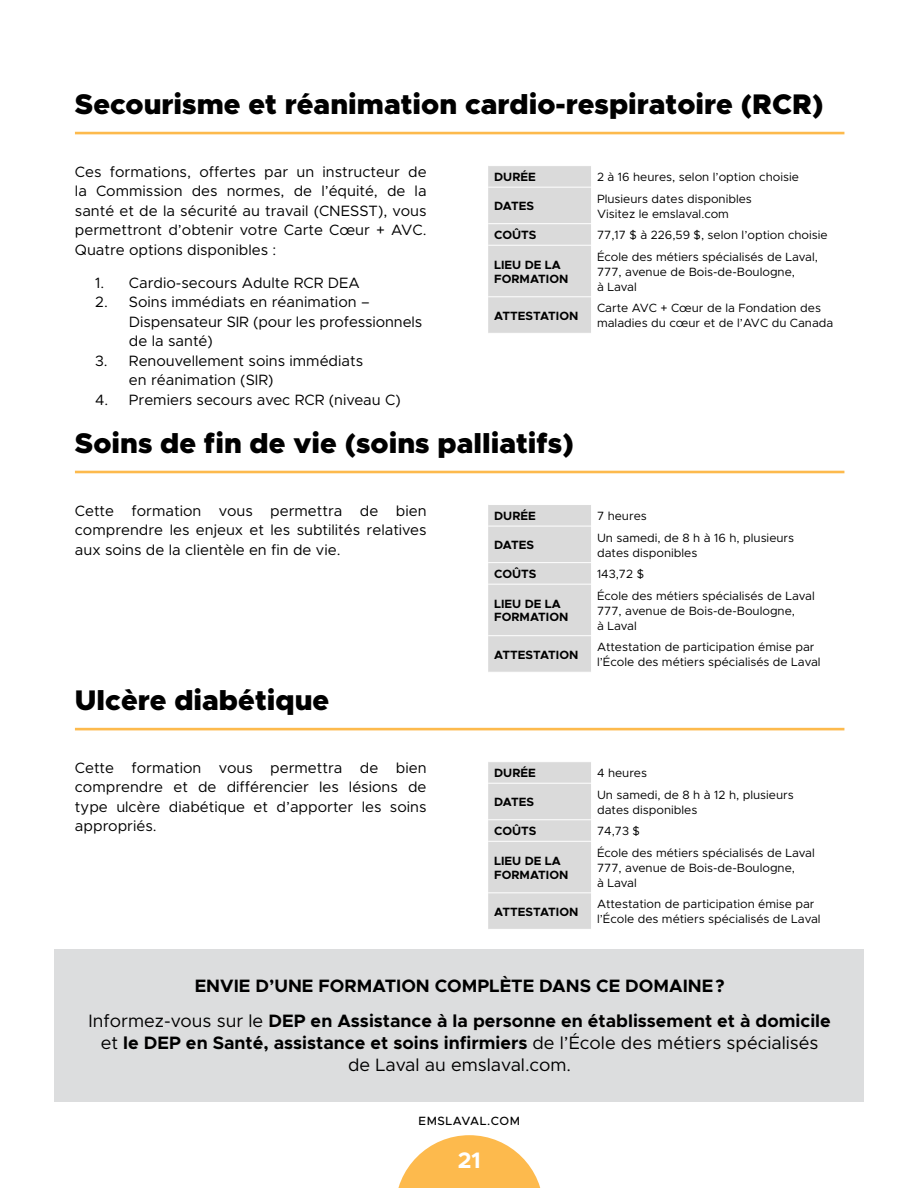
<style>
.page{position:relative;width:918px;height:1188px;background:#fff}
.page>*{position:absolute;margin:0;border:0;box-sizing:border-box;transform-origin:0 0}
.t1{font:900 28.5px "Metropolis";color:#000}
.t2{font:700 22.5px "Metropolis";color:#fff}
.t3{font:700 18px/35.1px "Metropolis";color:#000;text-align:center}
.t4{font:18px/21.6px "Metropolis";color:#000;text-align:center}
.t5{font:15px/19.5px "Metropolis";color:#000;text-align:justify}
.t6{font:12px/15px "Metropolis";color:#000}
.t7{font:700 12px/13.5px "Metropolis";color:#000}
.t8{font:500 12px "Metropolis";letter-spacing:.05em;color:#000}
.s1{font-weight:400}
.s2{font-weight:700}
</style>
<div class="page">
<svg style="left:398px;top:1135px;width:143px;height:53px"></svg>
<hr style="left:75px;top:132px;width:769px;height:2px;background:#fdba4d">
<div style="left:488px;top:166px;width:103px;height:167px;background:#dadada"></div>
<hr style="left:488px;top:187px;width:103px;height:1px;background:#fff">
<hr style="left:488px;top:223px;width:103px;height:1px;background:#fff">
<hr style="left:488px;top:245px;width:103px;height:1px;background:#fff">
<hr style="left:488px;top:296px;width:103px;height:1px;background:#fff">
<hr style="left:75px;top:471px;width:769px;height:2px;background:#fdba4d">
<div style="left:488px;top:505px;width:103px;height:167px;background:#dadada"></div>
<hr style="left:488px;top:526px;width:103px;height:1px;background:#fff">
<hr style="left:488px;top:562px;width:103px;height:1px;background:#fff">
<hr style="left:488px;top:584px;width:103px;height:1px;background:#fff">
<hr style="left:488px;top:635px;width:103px;height:1px;background:#fff">
<hr style="left:75px;top:728px;width:769px;height:2px;background:#fdba4d">
<div style="left:488px;top:762px;width:103px;height:167px;background:#dadada"></div>
<hr style="left:488px;top:783px;width:103px;height:1px;background:#fff">
<hr style="left:488px;top:819px;width:103px;height:1px;background:#fff">
<hr style="left:488px;top:841px;width:103px;height:1px;background:#fff">
<hr style="left:488px;top:892px;width:103px;height:1px;background:#fff">
<div style="left:54px;top:949px;width:810px;height:153px;background:#dcddde"></div>
<h1 class="t1" style="left:75px;top:86px;width:750px">Secourisme et réanimation cardio-respiratoire (RCR)</h1>
<p class="t5" style="left:75px;top:162px;width:353px">Ces formations, offertes par un instructeur de la Commission des normes, de l’équité, de la santé et de la sécurité au travail (CNESST), vous permettront d’obtenir votre Carte Cœur + AVC.<br>Quatre options disponibles :</p>
<p class="t5" style="left:95px;top:273px;width:266px">1. Cardio-secours Adulte RCR DEA</p>
<p class="t5" style="left:129px;top:292px;width:295px;text-align:left;text-indent:-34px">2. Soins immédiats en réanimation –<br>Dispensateur SIR (pour les professionnels de la santé)</p>
<p class="t5" style="left:129px;top:351px;width:236px;text-indent:-34px">3. Renouvellement soins immédiats en réanimation (SIR)</p>
<p class="t5" style="left:95px;top:390px;width:307px">4. Premiers secours avec RCR (niveau C)</p>
<p class="t7" style="left:494px;top:170px;width:43px">DURÉE</p>
<p class="t6" style="left:597px;top:170px;width:203px">2 à 16 heures, selon l’option choisie</p>
<p class="t7" style="left:494px;top:199px;width:41px">DATES</p>
<p class="t6" style="left:597px;top:191px;width:156px">Plusieurs dates disponibles<br>Visitez le emslaval.com</p>
<p class="t7" style="left:494px;top:228px;width:44px">COÛTS</p>
<p class="t6" style="left:597px;top:228px;width:232px">77,17 $ à 226,59 $, selon l’option choisie</p>
<p class="t7" style="left:494px;top:258px;width:76px">LIEU DE LA<br>FORMATION</p>
<p class="t6" style="left:597px;top:249px;width:222px">École des métiers spécialisés de Laval,<br>777, avenue de Bois-de-Boulogne,<br>à Laval</p>
<p class="t7" style="left:494px;top:309px;width:86px">ATTESTATION</p>
<p class="t6" style="left:597px;top:301px;width:238px">Carte AVC + Cœur de la Fondation des maladies du cœur et de l’AVC du Canada</p>
<h1 class="t1" style="left:75px;top:425px;width:500px">Soins de fin de vie (soins palliatifs)</h1>
<p class="t5" style="left:75px;top:501px;width:353px">Cette formation vous permettra de bien comprendre les enjeux et les subtilités relatives aux soins de la clientèle en fin de vie.</p>
<p class="t7" style="left:494px;top:509px;width:43px">DURÉE</p>
<p class="t6" style="left:597px;top:508px;width:51px">7 heures</p>
<p class="t7" style="left:494px;top:538px;width:41px">DATES</p>
<p class="t6" style="left:597px;top:530px;width:199px">Un samedi, de 8 h à 16 h, plusieurs dates disponibles</p>
<p class="t7" style="left:494px;top:567px;width:44px">COÛTS</p>
<p class="t6" style="left:597px;top:567px;width:49px">143,72 $</p>
<p class="t7" style="left:494px;top:597px;width:76px">LIEU DE LA<br>FORMATION</p>
<p class="t6" style="left:597px;top:588px;width:219px">École des métiers spécialisés de Laval<br>777, avenue de Bois-de-Boulogne,<br>à Laval</p>
<p class="t7" style="left:494px;top:648px;width:86px">ATTESTATION</p>
<p class="t6" style="left:597px;top:640px;width:225px">Attestation de participation émise par l’École des métiers spécialisés de Laval</p>
<h1 class="t1" style="left:75px;top:682px;width:256px">Ulcère diabétique</h1>
<p class="t5" style="left:75px;top:758px;width:353px">Cette formation vous permettra de bien comprendre et de différencier les lésions de type ulcère diabétique et d’apporter les soins appropriés.</p>
<p class="t7" style="left:494px;top:766px;width:43px">DURÉE</p>
<p class="t6" style="left:597px;top:766px;width:52px">4 heures</p>
<p class="t7" style="left:494px;top:795px;width:41px">DATES</p>
<p class="t6" style="left:597px;top:787px;width:198px">Un samedi, de 8 h à 12 h, plusieurs dates disponibles</p>
<p class="t7" style="left:494px;top:824px;width:44px">COÛTS</p>
<p class="t6" style="left:597px;top:824px;width:44px">74,73 $</p>
<p class="t7" style="left:494px;top:854px;width:76px">LIEU DE LA<br>FORMATION</p>
<p class="t6" style="left:597px;top:845px;width:219px">École des métiers spécialisés de Laval<br>777, avenue de Bois-de-Boulogne,<br>à Laval</p>
<p class="t7" style="left:494px;top:905px;width:86px">ATTESTATION</p>
<p class="t6" style="left:597px;top:897px;width:225px">Attestation de participation émise par l’École des métiers spécialisés de Laval</p>
<h3 class="t3" style="left:89px;top:969px;width:744px">ENVIE D’UNE FORMATION COMPLÈTE DANS CE DOMAINE?<br><span class="s1">Informez-vous sur le</span> DEP en Assistance à la personne en établissement et à domicile</h3>
<h3 class="t4" style="left:101px;top:1032px;width:719px">et <span class="s2">le DEP en Santé, assistance et soins infirmiers</span> de l’École des métiers spécialisés de Laval au emslaval.com.</h3>
<p class="t8" style="left:419px;top:1114px;width:103px">EMSLAVAL.COM</p>
<h2 class="t2" style="left:458px;top:1146px;width:25px">21</h2>
</div>
